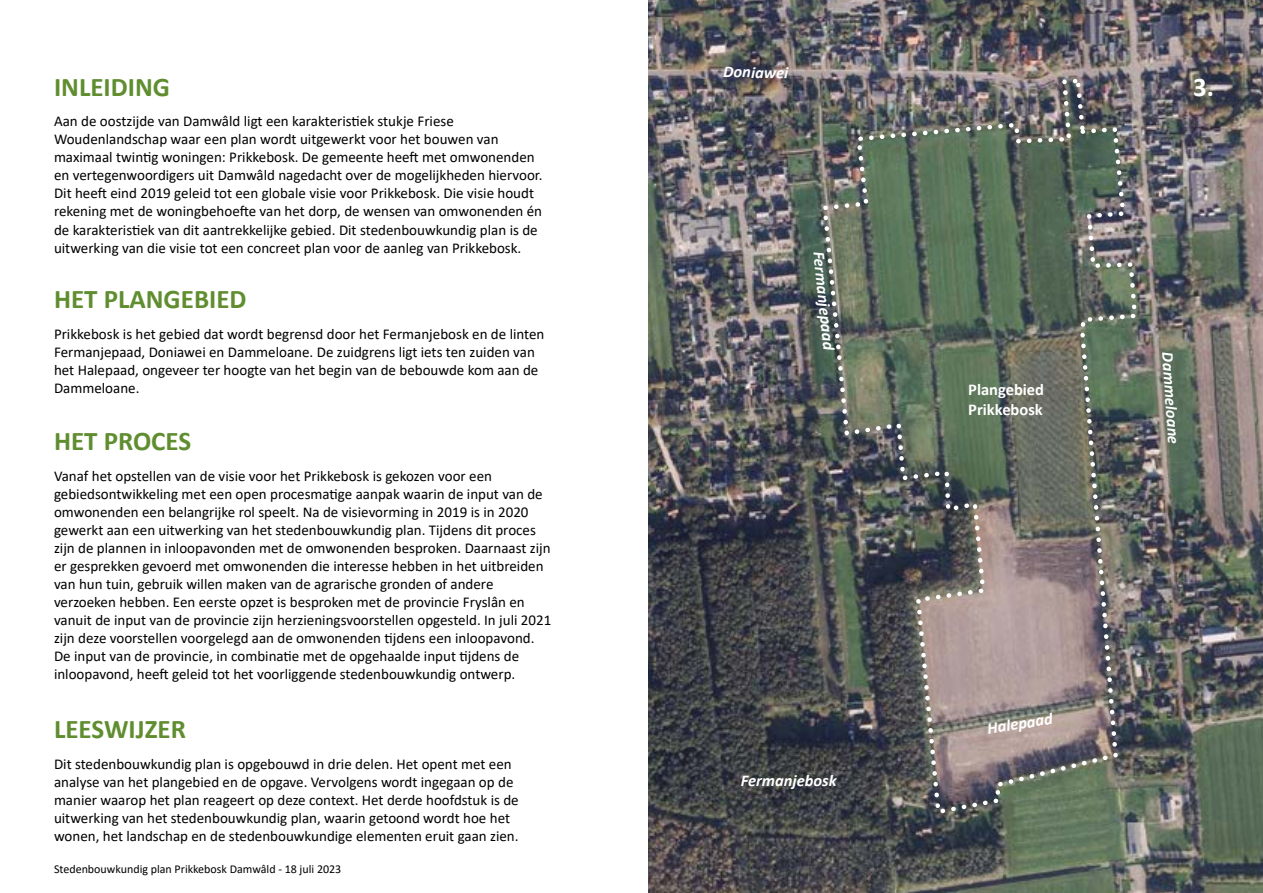
<style>
.page{position:relative;width:1263px;height:893px;background:#fff}
.page>*{position:absolute;margin:0;border:0;box-sizing:border-box;transform-origin:0 0}
.t1{font:700 27px "Calibri";color:#5f8d2f}
.t2{font:700 27px "Calibri";color:#fff}
.t3{font:italic 700 16.5px "Calibri";color:#fff}
.t4{font:700 16.5px/19.8px "Calibri";color:#fff}
.t5{font:15px/18px "Calibri";color:#000}
.t6{font:12px "Calibri";color:#000}
</style>
<div class="page">
<img style="left:648px;top:0;width:615px;height:893px">
<img style="left:820px;top:76px;width:320px;height:741px">
<p class="t3" style="left:723px;top:60px;width:67px;rotate:1deg">Doniawei</p>
<h1 class="t1" style="left:54px;top:68px;width:118px">INLEIDING</h1>
<h1 class="t2" style="left:1193px;top:68px;width:22px">3.</h1>
<p class="t5" style="left:54px;top:112px;width:490px">Aan de oostzijde van Damwâld ligt een karakteristiek stukje Friese Woudenlandschap waar een plan wordt uitgewerkt voor het bouwen van maximaal twintig woningen: Prikkebosk. De gemeente heeft met omwonenden en vertegenwoordigers uit Damwâld nagedacht over de mogelijkheden hiervoor.<br>Dit heeft eind 2019 geleid tot een globale visie voor Prikkebosk. Die visie houdt rekening met de woningbehoefte van het dorp, de wensen van omwonenden én de karakteristiek van dit aantrekkelijke gebied. Dit stedenbouwkundig plan is de uitwerking van die visie tot een concreet plan voor de aanleg van Prikkebosk.</p>
<h1 class="t1" style="left:54px;top:280px;width:194px">HET PLANGEBIED</h1>
<p class="t5" style="left:54px;top:325px;width:492px">Prikkebosk is het gebied dat wordt begrensd door het Fermanjebosk en de linten Fermanjepaad, Doniawei en Dammeloane. De zuidgrens ligt iets ten zuiden van het Halepaad, ongeveer ter hoogte van het begin van de bebouwde kom aan de Dammeloane.</p>
<h1 class="t1" style="left:54px;top:422px;width:139px">HET PROCES</h1>
<p class="t5" style="left:54px;top:467px;width:499px">Vanaf het opstellen van de visie voor het Prikkebosk is gekozen voor een gebiedsontwikkeling met een open procesmatige aanpak waarin de input van de omwonenden een belangrijke rol speelt. Na de visievorming in 2019 is in 2020 gewerkt aan een uitwerking van het stedenbouwkundig plan. Tijdens dit proces zijn de plannen in inloopavonden met de omwonenden besproken. Daarnaast zijn er gesprekken gevoerd met omwonenden die interesse hebben in het uitbreiden van hun tuin, gebruik willen maken van de agrarische gronden of andere verzoeken hebben. Een eerste opzet is besproken met de provincie Fryslân en vanuit de input van de provincie zijn herzieningsvoorstellen opgesteld. In juli 2021 zijn deze voorstellen voorgelegd aan de omwonenden tijdens een inloopavond.<br>De input van de provincie, in combinatie met de opgehaalde input tijdens de inloopavond, heeft geleid tot het voorliggende stedenbouwkundig ontwerp.</p>
<h1 class="t1" style="left:54px;top:710px;width:133px">LEESWIJZER</h1>
<p class="t5" style="left:54px;top:754px;width:466px">Dit stedenbouwkundig plan is opgebouwd in drie delen. Het opent met een analyse van het plangebied en de opgave. Vervolgens wordt ingegaan op de manier waarop het plan reageert op deze context. Het derde hoofdstuk is de uitwerking van het stedenbouwkundig plan, waarin getoond wordt hoe het wonen, het landschap en de stedenbouwkundige elementen eruit gaan zien.</p>
<p class="t6" style="left:54px;top:861px;width:289px">Stedenbouwkundig plan Prikkebosk Damwâld - 18 juli 2023</p>
<p class="t3" style="left:830px;top:250px;width:101px;rotate:84deg">Fermanjepaad</p>
<p class="t3" style="left:741px;top:769px;width:98px">Fermanjebosk</p>
<p class="t4" style="left:968px;top:379px;width:77px">Plangebied<br>Prikkebosk</p>
<p class="t3" style="left:985px;top:717px;width:68px;rotate:-9deg">Halepaad</p>
<p class="t3" style="left:1179px;top:351px;width:93px;rotate:86deg">Dammeloane</p>
</div>
